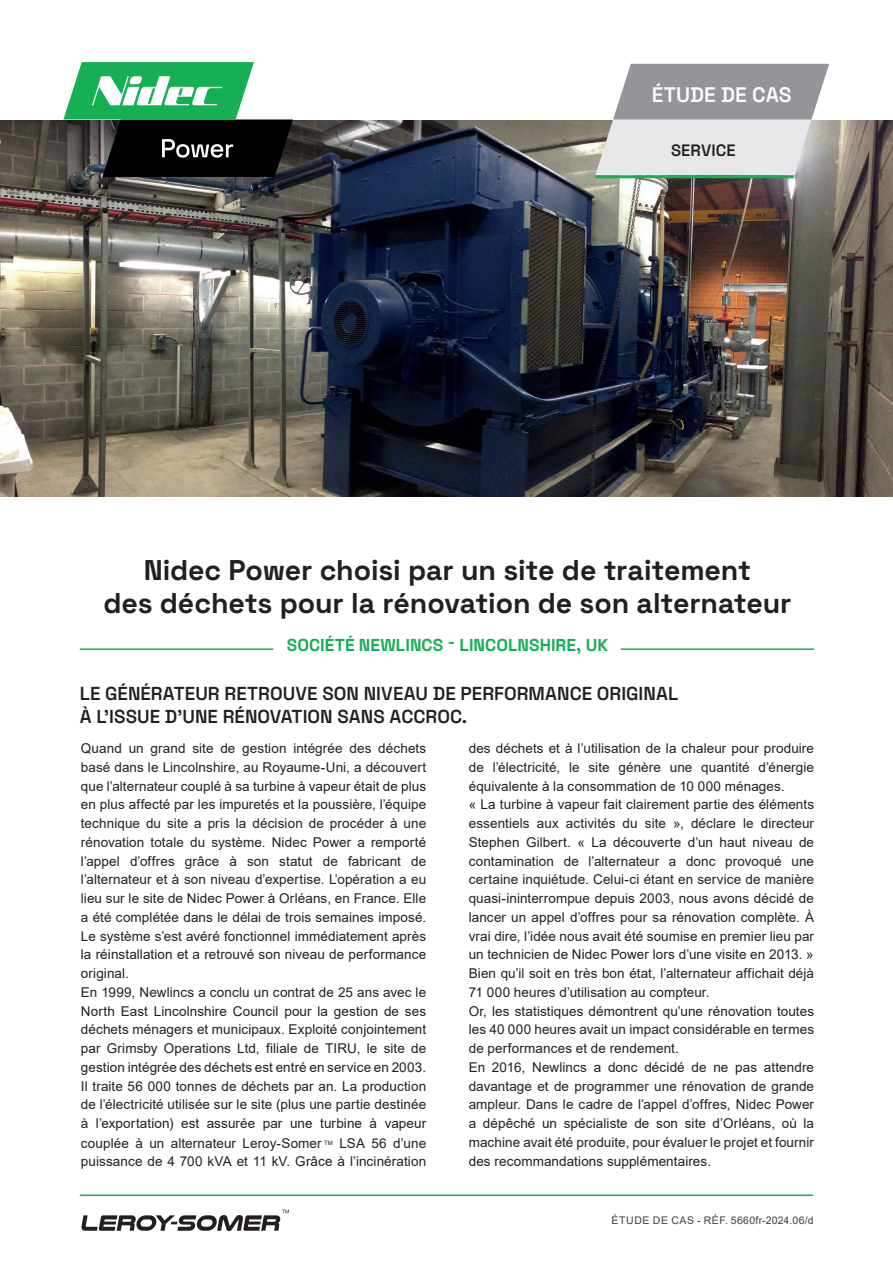
<style>
.page{position:relative;width:893px;height:1263px;background:#fff}
.page>*{position:absolute;margin:0;border:0;box-sizing:border-box;transform-origin:0 0}
.TITRE_ETUDE_DE_CAS{font:700 28.5px "Space Grotesk";letter-spacing:-.005em;color:#231f20}
.t1{font:600 21px "Space Grotesk";color:#fff}
.Chapeau{font:600 18.75px "Space Grotesk";color:#231f20}
.TITRE_ETUDE_DE_CAS-2{font:700 17.25px "Space Grotesk";color:#15b053}
.t2{font:600 16.5px "Space Grotesk";letter-spacing:.005em;color:#231f20}
.Corps_de_texte{font:13.5px/18.8px "Arial";letter-spacing:.005em;color:#231f20;text-align:justify}
.t3{font:10.5px "Arial";letter-spacing:.04em;color:#3e3e3f}
.Corps_de_texte-2{font:6px "Arial";color:#231f20}
</style>
<div class="page">
<img style="left:0;top:152px;width:893px;height:344px">
<div style="left:0;top:0;width:893px;height:152px;background:#231f20;opacity:.2"></div>
<div style="left:0;top:0;width:893px;height:119px;background:#fff"></div>
<svg style="left:63px;top:62px;width:230px;height:115px"></svg>
<hr style="left:595px;top:175px;width:199px;height:3px;background:#15b053">
<svg style="left:595px;top:64px;width:234px;height:111px"></svg>
<hr style="left:80px;top:1194px;width:733px;height:2px;background:#15b053">
<svg style="left:82px;top:1209px;width:207px;height:22px"></svg>
<hr style="left:80px;top:648px;width:193px;height:2px;background:#15b053">
<hr style="left:621px;top:648px;width:193px;height:2px;background:#15b053">
<p class="t1" style="left:652px;top:78px;width:141px">ÉTUDE DE CAS</p>
<p class="t2" style="left:671px;top:137px;width:66px">SERVICE</p>
<p class="TITRE_ETUDE_DE_CAS" style="left:144px;top:548px;width:609px">Nidec Power choisi par un site de traitement</p>
<p class="TITRE_ETUDE_DE_CAS" style="left:103px;top:581px;width:690px">des déchets pour la rénovation de son alternateur</p>
<p class="TITRE_ETUDE_DE_CAS-2" style="left:287px;top:631px;width:323px">SOCIÉTÉ NEWLINCS - LINCOLNSHIRE, UK</p>
<p class="Chapeau" style="left:80px;top:679px;width:600px">LE GÉNÉRATEUR RETROUVE SON NIVEAU DE PERFORMANCE ORIGINAL</p>
<p class="Chapeau" style="left:80px;top:702px;width:389px">À L’ISSUE D’UNE RÉNOVATION SANS ACCROC.</p>
<p class="Corps_de_texte" style="left:81px;top:739px;width:347px">Quand un grand site de gestion intégrée des déchets basé dans le Lincolnshire, au Royaume-Uni, a découvert que l’alternateur couplé à sa turbine à vapeur était de plus en plus affecté par les impuretés et la poussière, l’équipe technique du site a pris la décision de procéder à une rénovation totale du système. Nidec Power a remporté l’appel d’offres grâce à son statut de fabricant de l’alternateur et à son niveau d’expertise. L’opération a eu lieu sur le site de Nidec Power à Orléans, en France. Elle a été complétée dans le délai de trois semaines imposé.<br>Le système s’est avéré fonctionnel immédiatement après la réinstallation et a retrouvé son niveau de performance original.</p>
<p class="Corps_de_texte" style="left:81px;top:982px;width:347px">En 1999, Newlincs a conclu un contrat de 25 ans avec le North East Lincolnshire Council pour la gestion de ses déchets ménagers et municipaux. Exploité conjointement par Grimsby Operations Ltd, filiale de TIRU, le site de gestion intégrée des déchets est entré en service en 2003.<br>Il traite 56 000 tonnes de déchets par an. La production de l’électricité utilisée sur le site (plus une partie destinée à l’exportation) est assurée par une turbine à vapeur couplée à un alternateur Leroy-Somer</p>
<p class="Corps_de_texte" style="left:81px;top:1133px;width:347px;text-align:right">LSA 56 d’une<br>puissance de 4 700 kVA et 11 kV. Grâce à l’incinération</p>
<p class="Corps_de_texte-2" style="left:324px;top:1138px;width:10px">TM</p>
<p class="Corps_de_texte" style="left:469px;top:739px;width:347px">des déchets et à l’utilisation de la chaleur pour produire de l’électricité, le site génère une quantité d’énergie équivalente à la consommation de 10 000 ménages.</p>
<p class="Corps_de_texte" style="left:469px;top:795px;width:347px">« La turbine à vapeur fait clairement partie des éléments essentiels aux activités du site », déclare le directeur Stephen Gilbert. « La découverte d’un haut niveau de contamination de l’alternateur a donc provoqué une certaine inquiétude. Celui-ci étant en service de manière quasi-ininterrompue depuis 2003, nous avons décidé de lancer un appel d’offres pour sa rénovation complète. À vrai dire, l’idée nous avait été soumise en premier lieu par un technicien de Nidec Power lors d’une visite en 2013. »</p>
<p class="Corps_de_texte" style="left:469px;top:964px;width:347px">Bien qu’il soit en très bon état, l’alternateur affichait déjà<br>71 000 heures d’utilisation au compteur.</p>
<p class="Corps_de_texte" style="left:469px;top:1001px;width:347px">Or, les statistiques démontrent qu’une rénovation toutes les 40 000 heures avait un impact considérable en termes de performances et de rendement.</p>
<p class="Corps_de_texte" style="left:469px;top:1057px;width:347px">En 2016, Newlincs a donc décidé de ne pas attendre davantage et de programmer une rénovation de grande ampleur. Dans le cadre de l’appel d’offres, Nidec Power a dépêché un spécialiste de son site d’Orléans, où la machine avait été produite, pour évaluer le projet et fournir des recommandations supplémentaires.</p>
<p class="t3" style="left:612px;top:1213px;width:204px">ÉTUDE DE CAS - RÉF. 5660fr-2024.06/d</p>
</div>
